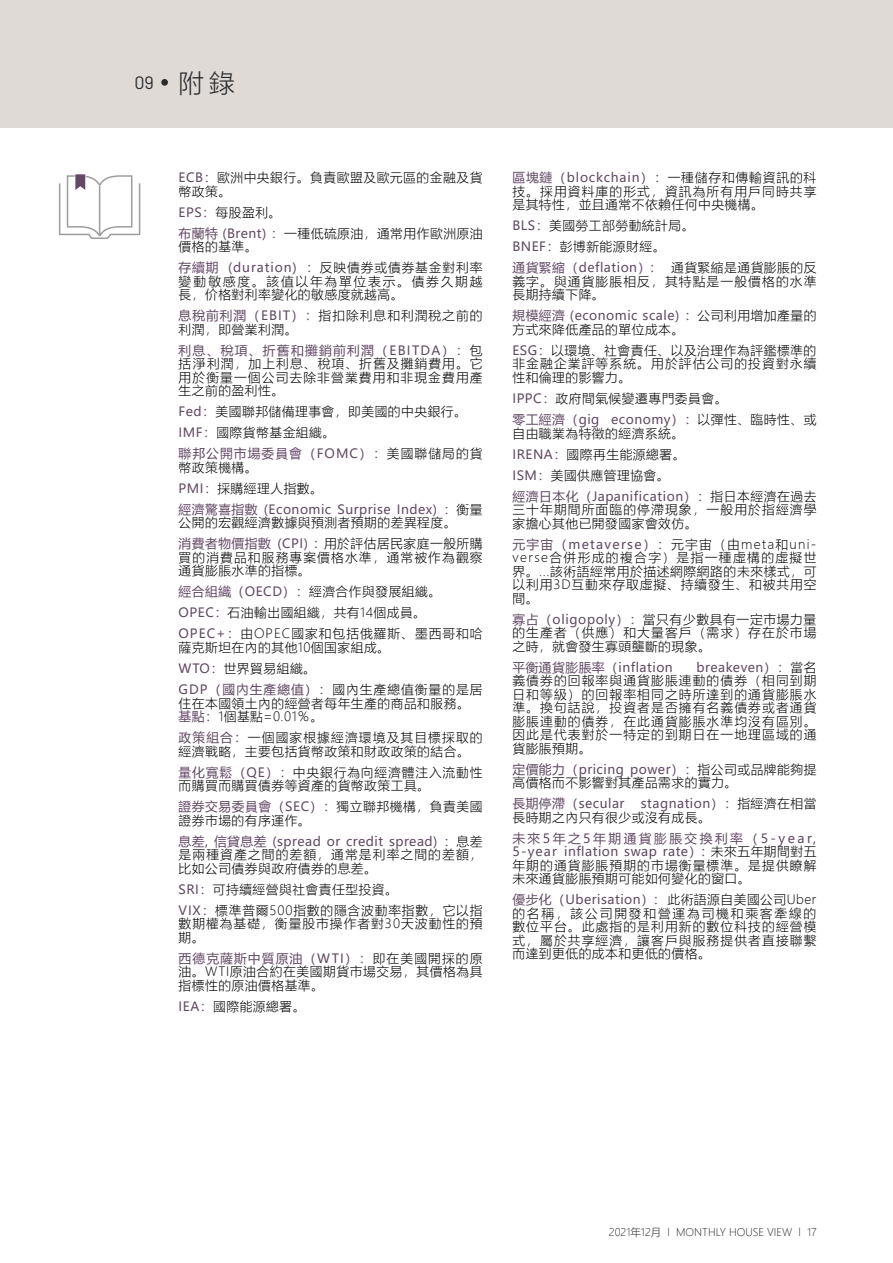
<style>
.page{position:relative;width:893px;height:1263px;background:#fff}
.page>*{position:absolute;margin:0;border:0;box-sizing:border-box;transform-origin:0 0}
.t1{font:18px "Barlow";color:#2a2c30}
.t2{font:300 12.75px/13.5px "Microsoft Ya Hei";letter-spacing:.045em;color:#000}
.t3{font:12.75px/21px "Microsoft Ya Hei";letter-spacing:.04em;color:#624865}
.t4{font:300 12.75px/13.5px "Microsoft Ya Hei";letter-spacing:.09em;color:#000}
.t5{font:300 12.75px/21px "Microsoft Ya Hei";letter-spacing:.075em;color:#000}
.t6{font:300 12.75px/21px "Microsoft Ya Hei";letter-spacing:.065em;color:#000}
.t7{font:300 12.75px/13.5px "Microsoft Ya Hei";letter-spacing:.14em;color:#000}
.t8{font:300 12.75px/13.5px "Microsoft Ya Hei";letter-spacing:.08em;color:#000}
.t9{font:300 10.5px "Microsoft Ya Hei";color:#2a2c30}
.s1{font-family:"Microsoft Ya Hei";font-weight:300;font-size:25.5px}
.s2{font-weight:400;color:#624865}
.s3{font-weight:300;color:#000}
</style>
<div class="page">
<div style="left:0;top:0;width:893px;height:128px;background:#dfdad5"></div>
<div style="left:161px;top:79px;width:7px;height:7px;background:#2a2c30;border-radius:50%"></div>
<svg style="left:59px;top:174px;width:82px;height:65px"></svg>
<h1 class="t1" style="left:134px;top:69px;width:102px">09 <span class="s1">附錄</span></h1>
<p class="t2" style="left:179px;top:171px;width:305px"><span class="s2">ECB：</span>歐洲中央銀行。負責歐盟及歐元區的金融及貨幣政策。</p>
<p class="t2" style="left:179px;top:202px;width:306px;line-height:21px"><span class="s2">EPS：</span>每股盈利。<br><span class="s2">布蘭特 (Brent) ：</span>一種低硫原油，通常用作歐洲原油</p>
<p class="t2" style="left:179px;top:236px;width:306px;line-height:21px">價格的基準。<br><span class="s2">存續期 (duration) ：</span>反映債券或債券基金對利率</p>
<p class="t7" style="left:179px;top:274px;width:305px">變動敏感度。該值以年為單位表示。債券久期越長，价格對利率變化的敏感度就越高。</p>
<p class="t2" style="left:179px;top:309px;width:305px"><span class="s2">息稅前利潤（EBIT）：</span>指扣除利息和利潤稅之前的利潤，即營業利潤。</p>
<p class="t2" style="left:179px;top:343px;width:306px;text-align:justify"><span class="s2">利息、稅項、折舊和攤銷前利潤（EBITDA）：</span>包括淨利潤，加上利息、稅項、折舊及攤銷費用。它用於衡量一個公司去除非營業費用和非現金費用產生之前的盈利性。</p>
<p class="t2" style="left:179px;top:401px;width:305px;line-height:21px"><span class="s2">Fed：</span>美國聯邦儲備理事會，即美國的中央銀行。<br><span class="s2">IMF：</span>國際貨幣基金組織。<br><span class="s2">聯邦公開市場委員會（FOMC）：</span>美國聯儲局的貨</p>
<p class="t3" style="left:179px;top:456px;width:306px"><span class="s3">幣政策機構。<br></span>PMI：<span class="s3">採購經理人指數。<br></span>經濟驚喜指數 (Economic Surprise Index) ：<span class="s3">衡量</span></p>
<p class="t2" style="left:179px;top:512px;width:306px;line-height:21px">公開的宏觀經濟數據與預測者預期的差異程度。<br><span class="s2">消費者物價指數 (CPI) :</span> 用於評估居民家庭一般所購</p>
<p class="t4" style="left:179px;top:550px;width:306px">買的消費品和服務專案價格水準，通常被作為觀察通貨膨脹水準的指標。</p>
<p class="t5" style="left:179px;top:581px;width:306px"><span class="s2">經合組織（OECD）：</span>經濟合作與發展組織。<br><span class="s2">OPEC：</span>石油輸出國組織，共有14個成員。<br><span class="s2">OPEC+：</span>由OPEC國家和包括俄羅斯、墨西哥和哈</p>
<p class="t2" style="left:179px;top:637px;width:306px;line-height:21px">薩克斯坦在內的其他10個国家組成。<br><span class="s2">WTO：</span>世界貿易組織。<br><span class="s2">GDP（國內生產總值）：</span>國內生產總值衡量的是居</p>
<p class="t2" style="left:179px;top:696px;width:293px">住在本國領土內的經營者每年生產的商品和服務。<span class="s2">基點：</span>1個基點=0.01％。</p>
<p class="t2" style="left:179px;top:730px;width:306px"><span class="s2">政策組合：</span>一個國家根據經濟環境及其目標採取的經濟戰略，主要包括貨幣政策和財政政策的結合。</p>
<p class="t2" style="left:179px;top:765px;width:305px"><span class="s2">量化寬鬆（QE）：</span>中央銀行為向經濟體注入流動性而購買而購買債券等資產的貨幣政策工具。</p>
<p class="t2" style="left:179px;top:799px;width:306px"><span class="s2">證券交易委員會（SEC）：</span>獨立聯邦機構，負責美國證券市場的有序運作。</p>
<p class="t2" style="left:179px;top:834px;width:306px;text-align:justify"><span class="s2">息差, 信貸息差 (spread or credit spread) ：</span>息差是兩種資產之間的差額，通常是利率之間的差額，比如公司債券與政府債券的息差。</p>
<p class="t6" style="left:179px;top:878px;width:305px"><span class="s2">SRI：</span>可持續經營與社會責任型投資。<br><span class="s2">VIX：</span>標準普爾500指數的隱含波動率指數，它以指</p>
<p class="t8" style="left:179px;top:916px;width:306px">數期權為基礎，衡量股市操作者對30天波動性的預期。</p>
<p class="t2" style="left:179px;top:951px;width:306px;text-align:justify"><span class="s2">西德克薩斯中質原油（WTI）：</span>即在美國開採的原油。WTI原油合約在美國期貨市場交易，其價格為具指標性的原油價格基準。</p>
<p class="t2" style="left:179px;top:999px;width:128px"><span class="s2">IEA：</span>國際能源總署。</p>
<p class="t2" style="left:512px;top:171px;width:306px;text-align:justify"><span class="s2">區塊鏈（blockchain）：</span>一種儲存和傳輸資訊的科技。採用資料庫的形式，資訊為所有用戶同時共享是其特性，並且通常不依賴任何中央機構。</p>
<p class="t3" style="left:512px;top:215px;width:184px">BLS：<span class="s3">美國勞工部勞動統計局。<br></span>BNEF：<span class="s3">彭博新能源財經。<br></span>通貨緊縮（deflation）:</p>
<p class="t2" style="left:512px;top:261px;width:306px;text-align:justify;text-indent:159px">通貨緊縮是通貨膨脹的反義字。與通貨膨脹相反，其特點是一般價格的水準長期持續下降。</p>
<p class="t2" style="left:512px;top:309px;width:305px"><span class="s2">規模經濟 (economic scale) ：</span>公司利用增加產量的方式來降低產品的單位成本。</p>
<p class="t2" style="left:512px;top:343px;width:306px;text-align:justify"><span class="s2">ESG：</span>以環境、社會責任、以及治理作為評鑑標準的非金融企業評等系統。用於評估公司的投資對永續性和倫理的影響力。</p>
<p class="t3" style="left:512px;top:387px;width:306px">IPPC：<span class="s3">政府間氣候變遷專門委員會。<br></span>零工經濟（gig economy）：<span class="s3">以彈性、臨時性、或</span></p>
<p class="t2" style="left:512px;top:422px;width:306px;line-height:21px">自由職業為特徵的經濟系統。<br><span class="s2">IRENA：</span>國際再生能源總署。<br><span class="s2">ISM：</span>美國供應管理協會。<br><span class="s2">經濟日本化（Japanification）：</span>指日本經濟在過去</p>
<p class="t4" style="left:512px;top:502px;width:306px">三十年期間所面臨的停滯現象，一般用於指經濟學家擔心其他已開發國家會效仿。</p>
<p class="t2" style="left:512px;top:537px;width:306px;text-align:justify"><span class="s2">元宇宙（metaverse）：</span>元宇宙（由meta和uni&shy;verse合併形成的複合字）是指一種虛構的虛擬世界。...該術語經常用於描述網際網路的未來樣式，可以利用3D互動來存取虛擬、持續發生、和被共用空間。</p>
<p class="t2" style="left:512px;top:612px;width:306px;text-align:justify"><span class="s2">寡占（oligopoly）：</span>當只有少數具有一定市場力量的生產者（供應）和大量客戶（需求）存在於市場之時，就會發生寡頭壟斷的現象。</p>
<p class="t3" style="left:512px;top:656px;width:162px">平衡通貨膨脹率（inflation</p>
<p class="t2" style="left:512px;top:660px;width:306px;text-align:justify;text-indent:184px"><span class="s2">breakeven）：</span>當名義債券的回報率與通貨膨脹連動的債券（相同到期日和等級）的回報率相同之時所達到的通貨膨脹水準。換句話說，投資者是否擁有名義債券或者通貨膨脹連動的債券，在此通貨膨脹水準均沒有區別。因此是代表對於一特定的到期日在一地理區域的通貨膨脹預期。</p>
<p class="t2" style="left:512px;top:762px;width:306px"><span class="s2">定價能力（pricing power）：</span>指公司或品牌能夠提高價格而不影響對其產品需求的實力。</p>
<p class="t3" style="left:512px;top:792px;width:114px">長期停滯（secular</p>
<p class="t2" style="left:512px;top:796px;width:306px;text-indent:128px"><span class="s2">stagnation）：</span>指經濟在相當長時期之內只有很少或沒有成長。</p>
<p class="t3" style="left:512px;top:831px;width:306px;line-height:13.5px;text-align:justify">未來5年之5年期通貨膨脹交換利率（5-year, 5-year inflation swap rate）: <span class="s3">未來五年期間對五年期的通貨膨脹預期的市場衡量標準。是提供瞭解未來通貨膨脹預期可能如何變化的窗口。</span></p>
<p class="t2" style="left:512px;top:892px;width:306px;text-align:justify"><span class="s2">優步化（Uberisation）:</span> 此術語源自美國公司Uber的名稱，該公司開發和營運為司機和乘客牽線的數位平台。此處指的是利用新的數位科技的經營模式，屬於共享經濟，讓客戶與服務提供者直接聯繫而達到更低的成本和更低的價格。</p>
<p class="t9" style="left:609px;top:1225px;width:209px">2021年12月 l MONTHLY HOUSE VIEW l 17</p>
</div>
